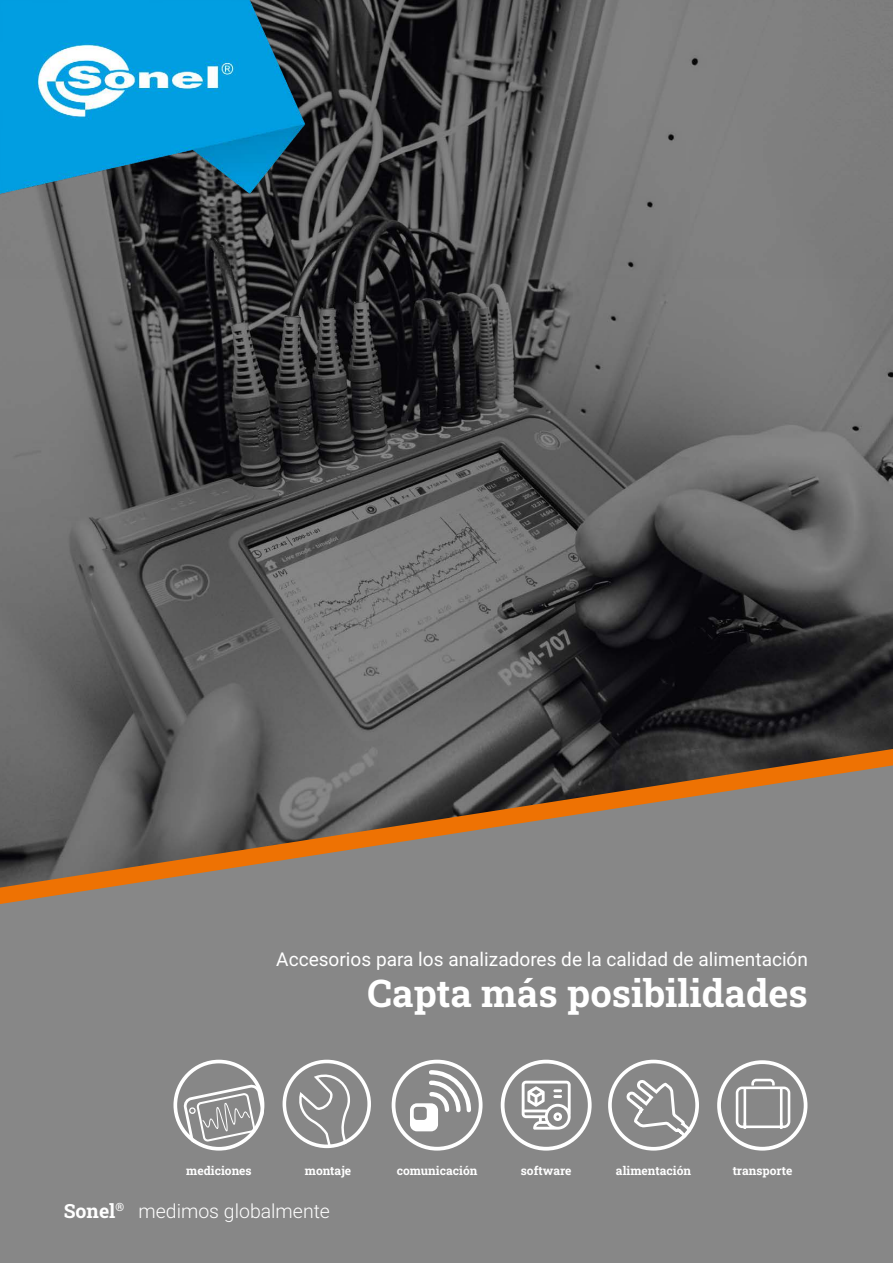
<style>
.page{position:relative;width:893px;height:1263px;background:#fff}
.page>*{position:absolute;margin:0;border:0;box-sizing:border-box;transform-origin:0 0}
.t1{font:38.1px "Roboto Slab";color:#fff}
.t2{font:300 19.5px "Roboto";color:#fff}
.t3{font:19.05px "Roboto";color:#fff}
.t4{font:12px "Roboto Slab";color:#fff}
.s1{font-family:"Roboto Slab";font-weight:400}
</style>
<div class="page">
<img style="left:0;top:279px;width:893px;height:470px">
<div style="left:0;top:904px;width:893px;height:359px;background:#878787"></div>
<svg style="left:0;top:749px;width:893px;height:155px;background:#7c6f64"></svg>
<img style="left:0;top:0;width:893px;height:279px">
<svg style="left:283px;top:1060px;width:91px;height:92px;background:#9c9c9c"></svg>
<svg style="left:392px;top:1060px;width:91px;height:90px"></svg>
<svg style="left:717px;top:1060px;width:90px;height:90px"></svg>
<svg style="left:173px;top:1060px;width:91px;height:90px"></svg>
<svg style="left:608px;top:1060px;width:91px;height:90px"></svg>
<svg style="left:501px;top:1060px;width:91px;height:90px"></svg>
<p class="t3" style="left:276px;top:945px;width:533px">Accesorios para los analizadores de la calidad de alimentación</p>
<p class="t1" style="left:368px;top:967px;width:442px">Capta más posibilidades</p>
<p class="t4" style="left:186px;top:1162px;width:67px">mediciones</p>
<p class="t4" style="left:305px;top:1162px;width:48px">montaje</p>
<p class="t4" style="left:397px;top:1162px;width:82px">comunicación</p>
<p class="t4" style="left:521px;top:1162px;width:52px">software</p>
<p class="t4" style="left:616px;top:1162px;width:77px">alimentación</p>
<p class="t4" style="left:733px;top:1162px;width:61px">transporte</p>
<p class="t2" style="left:64px;top:1197px;width:268px"><span class="s1">Sonel</span><sup>®</sup> medimos globalmente</p>
</div>
